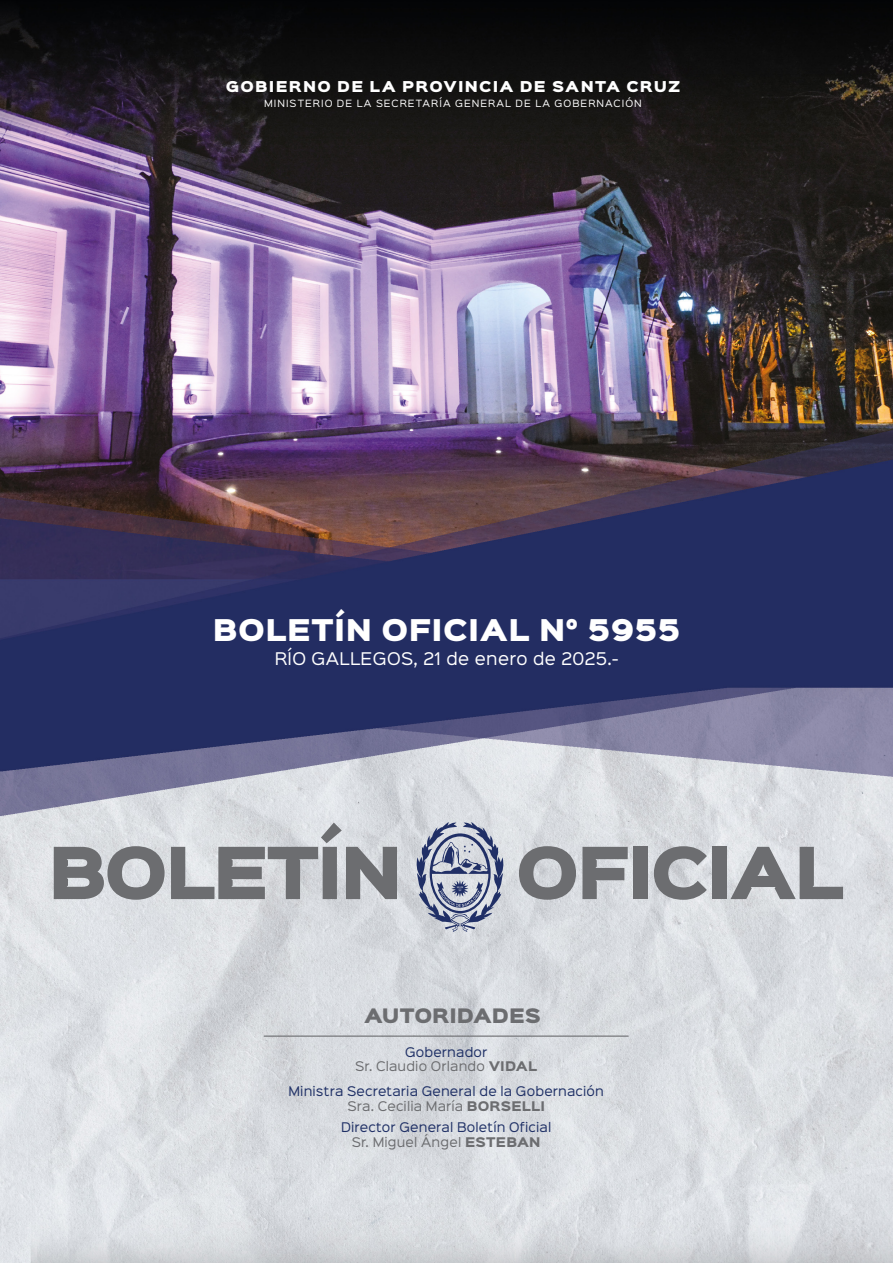
<style>
.page{position:relative;width:893px;height:1263px;background:#fff}
.page>*{position:absolute;margin:0;border:0;box-sizing:border-box;transform-origin:0 0}
.t1{font:64.5px "Sinkin Sans 900 X Black";letter-spacing:-.045em;color:#6c6d70}
.t2{font:27px "Sinkin Sans 900 X Black";letter-spacing:.02em;color:#fff}
.t3{font:18px "Sinkin Sans 900 X Black";color:#6c6d70}
.t4{font:15.75px "Sinkin Sans 400";letter-spacing:.02em;color:#fff}
.t5{font:13.5px "Sinkin Sans 900 X Black";letter-spacing:.09em;color:#fff}
.t6{font:12px "Sinkin Sans 400";letter-spacing:.015em;color:#1f3066}
.t7{font:12px "Sinkin Sans 400";letter-spacing:.015em;color:#6c6d70}
.t8{font:9px "Sinkin Sans 400";letter-spacing:.115em;color:#fff}
.s1{font-family:"Sinkin Sans 800";font-weight:900}
</style>
<div class="page">
<img style="left:0;top:0;width:893px;height:1263px">
<hr style="left:264px;top:1035px;width:365px;height:2px;background:#6c6d70">
<svg style="left:416px;top:822px;width:88px;height:110px;background:#9fa6ba"></svg>
<p class="t5" style="left:226px;top:79px;width:456px">GOBIERNO DE LA PROVINCIA DE SANTA CRUZ</p>
<p class="t8" style="left:264px;top:96px;width:379px">MINISTERIO DE LA SECRETARÍA GENERAL DE LA GOBERNACIÓN</p>
<h2 class="t2" style="left:213px;top:616px;width:469px">BOLETÍN OFICIAL N° 5955</h2>
<h3 class="t4" style="left:275px;top:645px;width:345px">RÍO GALLEGOS, 21 de enero de 2025.-</h3>
<h1 class="t1" style="left:48px;top:839px;width:356px">BOLETÍN</h1>
<h1 class="t1" style="left:515px;top:839px;width:330px">OFICIAL</h1>
<h3 class="t3" style="left:364px;top:1006px;width:178px">AUTORIDADES</h3>
<p class="t6" style="left:405px;top:1042px;width:84px">Gobernador</p>
<p class="t6" style="left:288px;top:1081px;width:317px">Ministra Secretaria General de la Gobernación</p>
<p class="t6" style="left:341px;top:1117px;width:212px">Director General Boletín Oficial</p>
<p class="t7" style="left:355px;top:1056px;width:184px">Sr. Claudio Orlando <span class="s1">VIDAL</span></p>
<p class="t7" style="left:347px;top:1095px;width:199px">Sra. Cecilia María <span class="s1">BORSELLI</span></p>
<p class="t7" style="left:352px;top:1132px;width:190px">Sr. Miguel Ángel <span class="s1">ESTEBAN</span></p>
</div>
